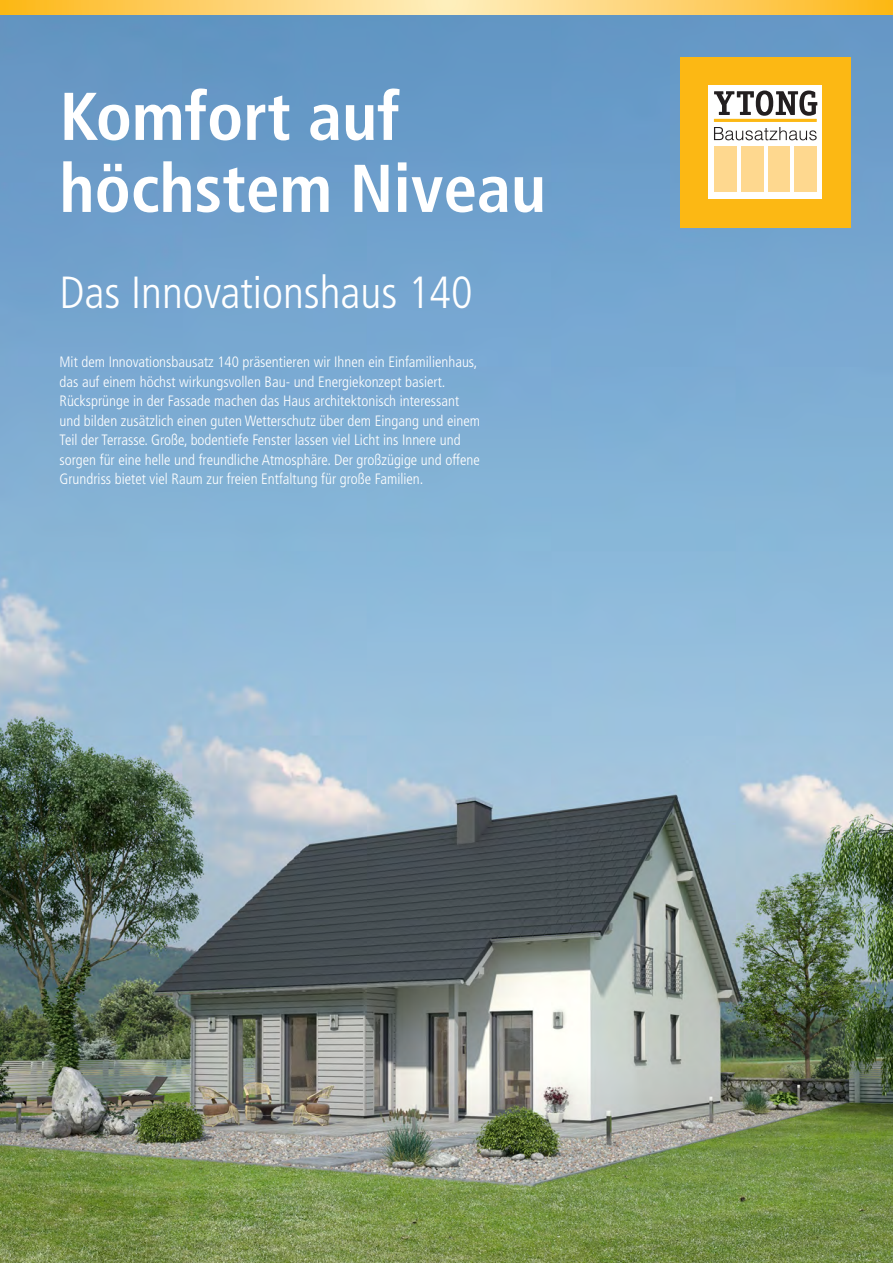
<style>
.page{position:relative;width:893px;height:1263px;background:#fff}
.page>*{position:absolute;margin:0;border:0;box-sizing:border-box;transform-origin:0 0}
.t1{font:700 condensed 67.5px "Frutiger";color:#fff}
.t2{font:300 condensed 45px "Frutiger";color:#fff}
.t3{font:300 condensed 15px/19.5px "Frutiger";color:#fff}
</style>
<div class="page">
<img style="left:0;top:15px;width:893px;height:1248px">
<svg style="left:0;top:0;width:893px;height:15px"></svg>
<div style="left:680px;top:57px;width:170px;height:170px;background:#fcb814"></div>
<div style="left:708px;top:86px;width:114px;height:113px;background:#fff"></div>
<svg style="left:714px;top:127px;width:103px;height:13px"></svg>
<div style="left:714px;top:146px;width:22px;height:45px;background:#fed88f"></div>
<div style="left:795px;top:146px;width:22px;height:45px;background:#fed88f"></div>
<div style="left:768px;top:146px;width:22px;height:45px;background:#fed88f"></div>
<div style="left:741px;top:146px;width:22px;height:45px;background:#fed88f"></div>
<svg style="left:714px;top:91px;width:103px;height:25px"></svg>
<hr style="left:714px;top:119px;width:103px;height:3px;background:#fcb814">
<p class="t1" style="left:60px;top:76px;width:342px">Komfort auf</p>
<p class="t1" style="left:60px;top:148px;width:488px">höchstem Niveau</p>
<p class="t2" style="left:60px;top:267px;width:415px">Das Innovationshaus 140</p>
<p class="t3" style="left:60px;top:353px;width:422px">Mit dem Innovationsbausatz 140 präsentieren wir Ihnen ein Einfamilienhaus, das auf einem höchst wirkungsvollen Bau- und Energiekonzept basiert.<br>Rücksprünge in der Fassade machen das Haus architektonisch interessant und bilden zusätzlich einen guten Wetterschutz über dem Eingang und einem Teil der Terrasse. Große, bodentiefe Fenster lassen viel Licht ins Innere und sorgen für eine helle und freundliche Atmosphäre. Der großzügige und offene Grundriss bietet viel Raum zur freien Entfaltung für große Familien.</p>
</div>
